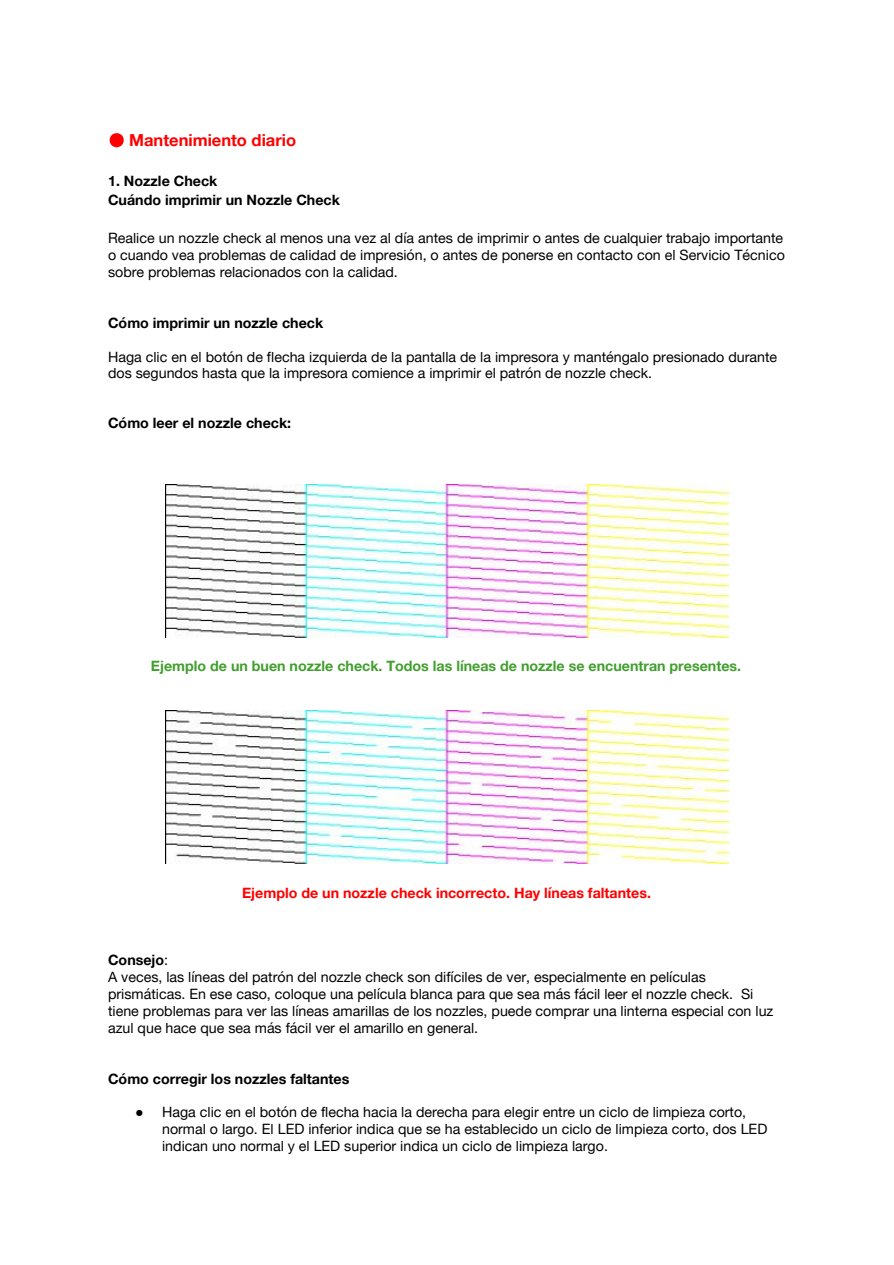
<style>
.page{position:relative;width:894px;height:1265px;background:#fff}
.page>*{position:absolute;margin:0;border:0;box-sizing:border-box;transform-origin:0 0}
.t1{font:700 16.5px "Helvetica Neue";color:#f00}
.t2{font:14.25px/17px "Helvetica Neue";color:#000}
.t3{font:700 14.25px/19.2px "Helvetica Neue";color:#000}
.t4{font:700 14.25px "Helvetica Neue";color:#419f2d}
.t5{font:700 14.25px "Helvetica Neue";color:#f00}
.s1{font-family:"MS Gothic";font-weight:400;color:rgb(0 0 0/0)}
.s2{font-weight:700}
.s3{font-family:"Arial"}
</style>
<div class="page">
<svg style="left:110px;top:133px;width:14px;height:14px"></svg>
<img style="left:166px;top:484px;width:562px;height:153px">
<img style="left:166px;top:710px;width:562px;height:154px">
<p class="t1" style="left:108px;top:130px;width:190px"><span class="s1">●</span> Mantenimiento diario</p>
<p class="t3" style="left:108px;top:171px;width:233px">1. Nozzle Check<br>Cuándo imprimir un Nozzle Check</p>
<p class="t2" style="left:108px;top:230px;width:678px;text-align:justify">Realice un nozzle check al menos una vez al día antes de imprimir o antes de cualquier trabajo importante o cuando vea problemas de calidad de impresión, o antes de ponerse en contacto con el Servicio Técnico sobre problemas relacionados con la calidad.</p>
<p class="t3" style="left:108px;top:313px;width:217px">Cómo imprimir un nozzle check</p>
<p class="t2" style="left:108px;top:348px;width:671px">Haga clic en el botón de flecha izquierda de la pantalla de la impresora y manténgalo presionado durante dos segundos hasta que la impresora comience a imprimir el patrón de nozzle check.</p>
<p class="t3" style="left:108px;top:413px;width:185px">Cómo leer el nozzle check:</p>
<p class="t4" style="left:151px;top:657px;width:592px">Ejemplo de un buen nozzle check. Todos las líneas de nozzle se encuentran presentes.</p>
<p class="t5" style="left:242px;top:884px;width:410px">Ejemplo de un nozzle check incorrecto. Hay líneas faltantes.</p>
<p class="t2" style="left:108px;top:952px;width:667px"><span class="s2">Consejo</span>:<br>A veces, las líneas del patrón del nozzle check son difíciles de ver, especialmente en películas prismáticas. En ese caso, coloque una película blanca para que sea más fácil leer el nozzle check. Si tiene problemas para ver las líneas amarillas de los nozzles, puede comprar una linterna especial con luz azul que hace que sea más fácil ver el amarillo en general.</p>
<p class="t3" style="left:108px;top:1069px;width:243px">Cómo corregir los nozzles faltantes</p>
<p class="t2" style="left:162px;top:1104px;width:607px;text-indent:-27px"><span class="s3">●</span> Haga clic en el botón de flecha hacia la derecha para elegir entre un ciclo de limpieza corto, normal o largo. El LED inferior indica que se ha establecido un ciclo de limpieza corto, dos LED indican uno normal y el LED superior indica un ciclo de limpieza largo.</p>
</div>
